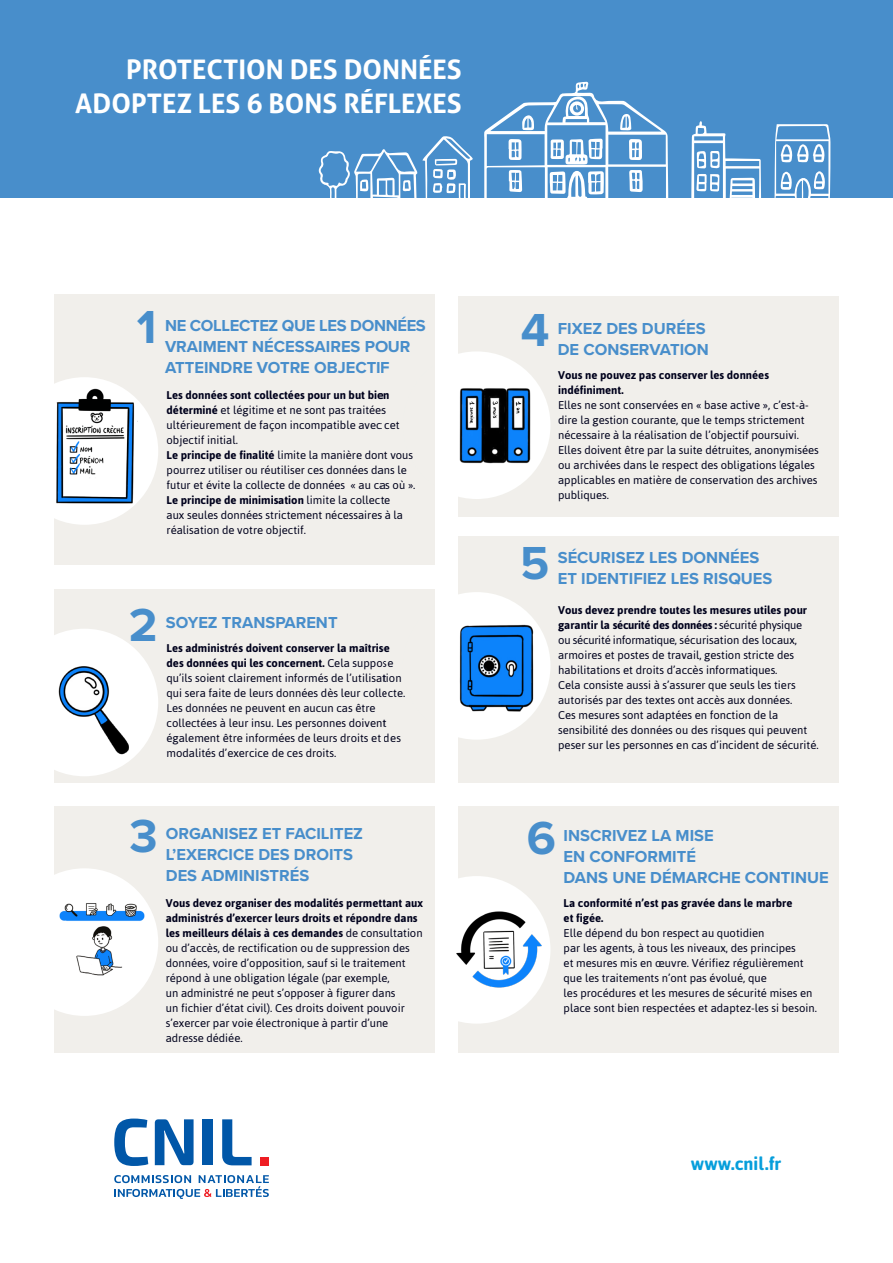
<style>
.page{position:relative;width:893px;height:1263px;background:#fff}
.page>*{position:absolute;margin:0;border:0;box-sizing:border-box;transform-origin:0 0}
.t1{font:700 48px "Proxima Nova";color:#488ecb}
.t2{font:700 27px "Aller";color:#fff}
.t3{font:700 18px "Asap";color:#069edb}
.t4{font:700 16.5px/21px "Proxima Nova";color:#488ecb}
.t5{font:700 16.5px "Proxima Nova";letter-spacing:-.02em;color:#488ecb}
.t6{font:11.25px/15px "Asap";color:#00011c}
.t7{font:700 11.25px/15px "Asap";color:#00011c}
.s1{font-weight:700}
</style>
<div class="page">
<svg style="left:114px;top:1175px;width:155px;height:24px"></svg>
<div style="left:261px;top:1157px;width:8px;height:8px;background:#ee1d23"></div>
<svg style="left:114px;top:1118px;width:34px;height:48px"></svg>
<svg style="left:155px;top:1119px;width:39px;height:46px"></svg>
<div style="left:203px;top:1119px;width:10px;height:46px;background:#0157a8"></div>
<svg style="left:222px;top:1119px;width:30px;height:46px"></svg>
<div style="left:459px;top:297px;width:380px;height:220px;background:#f1efeb"></div>
<div style="left:459px;top:536px;width:380px;height:246px;background:#f1efeb"></div>
<div style="left:459px;top:806px;width:380px;height:246px;background:#f1efeb"></div>
<div style="left:403px;top:876px;width:147px;height:148px;background:#fff;border-radius:50%"></div>
<div style="left:55px;top:806px;width:380px;height:246px;background:#f1efeb"></div>
<div style="left:54px;top:589px;width:380px;height:193px;background:#f1efeb"></div>
<div style="left:54px;top:294px;width:380px;height:270px;background:#f1efeb"></div>
<div style="left:11px;top:868px;width:147px;height:148px;background:#fff;border-radius:50%"></div>
<div style="left:11px;top:629px;width:147px;height:147px;background:#fff;border-radius:50%"></div>
<div style="left:11px;top:377px;width:147px;height:148px;background:#fff;border-radius:50%"></div>
<img style="left:56px;top:388px;width:82px;height:116px">
<img style="left:58px;top:666px;width:86px;height:91px">
<img style="left:59px;top:903px;width:86px;height:73px">
<img style="left:434px;top:341px;width:116px;height:176px">
<img style="left:434px;top:587px;width:116px;height:168px">
<img style="left:456px;top:875px;width:94px;height:134px">
<div style="left:0;top:0;width:893px;height:198px;background:#488ecb"></div>
<svg style="left:318px;top:82px;width:513px;height:116px"></svg>
<svg style="left:814px;top:171px;width:11px;height:19px"></svg>
<svg style="left:781px;top:172px;width:11px;height:18px"></svg>
<svg style="left:781px;top:143px;width:44px;height:19px"></svg>
<svg style="left:509px;top:170px;width:13px;height:22px"></svg>
<svg style="left:629px;top:170px;width:14px;height:22px"></svg>
<svg style="left:509px;top:139px;width:13px;height:21px"></svg>
<svg style="left:432px;top:159px;width:25px;height:34px"></svg>
<svg style="left:629px;top:139px;width:13px;height:21px"></svg>
<svg style="left:550px;top:139px;width:53px;height:25px"></svg>
<svg style="left:696px;top:150px;width:24px;height:42px"></svg>
<svg style="left:521px;top:115px;width:13px;height:16px"></svg>
<svg style="left:619px;top:114px;width:12px;height:17px"></svg>
<svg style="left:588px;top:171px;width:16px;height:23px"></svg>
<svg style="left:550px;top:171px;width:16px;height:23px"></svg>
<svg style="left:403px;top:180px;width:8px;height:11px"></svg>
<svg style="left:360px;top:179px;width:9px;height:13px"></svg>
<svg style="left:570px;top:101px;width:14px;height:15px"></svg>
<p class="t2" style="left:126px;top:52px;width:337px">PROTECTION DES DONNÉES</p>
<p class="t2" style="left:75px;top:87px;width:388px">ADOPTEZ LES 6 BONS RÉFLEXES</p>
<p class="t1" style="left:137px;top:291px;width:21px">1</p>
<p class="t1" style="left:521px;top:294px;width:30px">4</p>
<p class="t5" style="left:165px;top:313px;width:262px">NE COLLECTEZ QUE LES DONNÉES</p>
<p class="t4" style="left:165px;top:336px;width:247px">VRAIMENT NÉCESSAIRES POUR</p>
<p class="t4" style="left:165px;top:357px;width:227px">ATTEINDRE VOTRE OBJECTIF</p>
<p class="t6" style="left:167px;top:388px;width:235px"><span class="s1">Les données sont collectées pour un but bien déterminé</span> et légitime et ne sont pas traitées ultérieurement de façon incompatible avec cet objectif initial.</p>
<p class="t6" style="left:167px;top:448px;width:250px"><span class="s1">Le principe de finalité</span> limite la manière dont vous pourrez utiliser ou réutiliser ces données dans le futur et évite la collecte de données « au cas où ».</p>
<p class="t6" style="left:167px;top:493px;width:238px"><span class="s1">Le principe de minimisation</span> limite la collecte aux seules données strictement nécessaires à la réalisation de votre objectif.</p>
<p class="t1" style="left:129px;top:590px;width:30px">2</p>
<p class="t4" style="left:166px;top:612px;width:173px">SOYEZ TRANSPARENT</p>
<p class="t6" style="left:167px;top:640px;width:240px"><span class="s1">Les administrés doivent conserver la maîtrise des données qui les concernent.</span> Cela suppose qu’ils soient clairement informés de l’utilisation qui sera faite de leurs données dès leur collecte.<br>Les données ne peuvent en aucun cas être collectées à leur insu. Les personnes doivent également être informées de leurs droits et des modalités d’exercice de ces droits.</p>
<p class="t1" style="left:520px;top:528px;width:31px">5</p>
<p class="t4" style="left:558px;top:317px;width:153px">FIXEZ DES DURÉES<br>DE CONSERVATION</p>
<p class="t7" style="left:558px;top:368px;width:212px">Vous ne pouvez pas conserver les données indéfiniment.</p>
<p class="t6" style="left:558px;top:398px;width:262px">Elles ne sont conservées en « base active », c’est-à&shy;dire la gestion courante, que le temps strictement nécessaire à la réalisation de l’objectif poursuivi.<br>Elles doivent être par la suite détruites, anonymisées ou archivées dans le respect des obligations légales applicables en matière de conservation des archives publiques.</p>
<p class="t4" style="left:558px;top:547px;width:203px">SÉCURISEZ LES DONNÉES</p>
<p class="t4" style="left:558px;top:568px;width:216px">ET IDENTIFIEZ LES RISQUES</p>
<p class="t6" style="left:558px;top:602px;width:262px"><span class="s1">Vous devez prendre toutes les mesures utiles pour garantir la sécurité des données :</span> sécurité physique<br>ou sécurité informatique, sécurisation des locaux, armoires et postes de travail, gestion stricte des habilitations et droits d’accès informatiques.<br>Cela consiste aussi à s’assurer que seuls les tiers autorisés par des textes ont accès aux données.<br>Ces mesures sont adaptées en fonction de la sensibilité des données ou des risques qui peuvent peser sur les personnes en cas d’incident de sécurité.</p>
<p class="t1" style="left:129px;top:800px;width:30px">3</p>
<p class="t4" style="left:166px;top:822px;width:199px">ORGANISEZ ET FACILITEZ<br>L’EXERCICE DES DROITS</p>
<p class="t4" style="left:166px;top:864px;width:145px">DES ADMINISTRÉS</p>
<p class="t6" style="left:166px;top:895px;width:259px"><span class="s1">Vous devez organiser des modalités permettant aux administrés d’exercer leurs droits et répondre dans les meilleurs délais à ces demandes</span> de consultation ou d’accès, de rectification ou de suppression des données, voire d’opposition, sauf si le traitement répond à une obligation légale (par exemple,<br>un administré ne peut s’opposer à figurer dans<br>un fichier d’état civil). Ces droits doivent pouvoir s’exercer par voie électronique à partir d’une adresse dédiée.</p>
<p class="t1" style="left:527px;top:802px;width:31px">6</p>
<p class="t4" style="left:564px;top:824px;width:267px">INSCRIVEZ LA MISE<br>EN CONFORMITÉ<br>DANS UNE DÉMARCHE CONTINUE</p>
<p class="t6" style="left:564px;top:895px;width:255px"><span class="s1">La conformité n’est pas gravée dans le marbre<br>et figée.<br></span>Elle dépend du bon respect au quotidien<br>par les agents, à tous les niveaux, des principes<br>et mesures mis en œuvre. Vérifiez régulièrement que les traitements n’ont pas évolué, que<br>les procédures et les mesures de sécurité mises en place sont bien respectées et adaptez-les si besoin.</p>
<p class="t3" style="left:691px;top:1154px;width:92px">www.cnil.fr</p>
</div>
